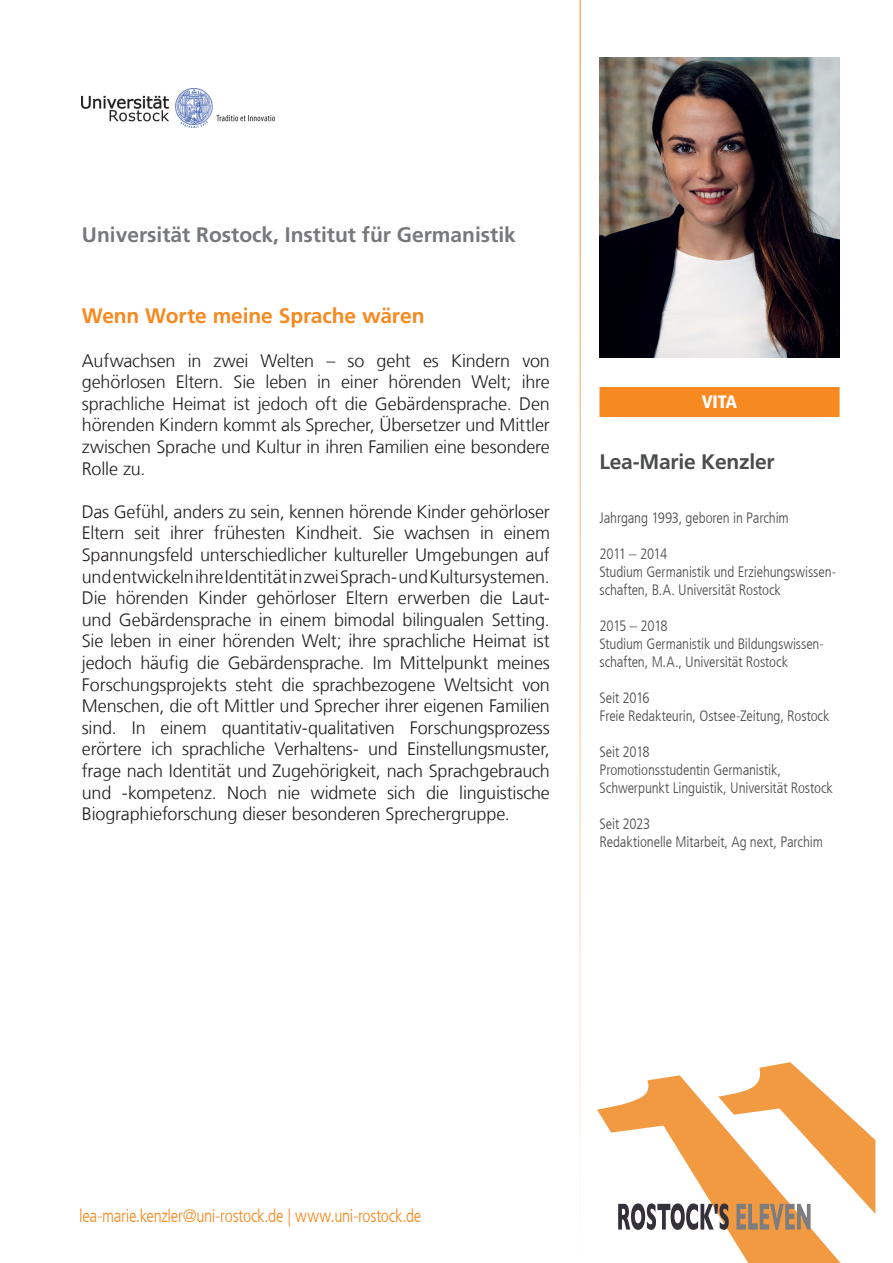
<style>
.page{position:relative;width:893px;height:1263px;background:#fff}
.page>*{position:absolute;margin:0;border:0;box-sizing:border-box;transform-origin:0 0}
.t1{font:700 21px "Frutiger LT Com";color:#76787b}
.t2{font:700 21px "Frutiger LT Com";letter-spacing:-.005em;color:#f6891f}
.t3{font:700 21px "Frutiger LT Com";letter-spacing:-.01em;color:#4b4c4d}
.t4{font:300 18px/21.6px "Frutiger LT Com";letter-spacing:-.01em;color:#231f20;text-align:justify}
.t5{font:300 condensed 18px "Frutiger LT Com";letter-spacing:-.015em;color:#f6891f}
.t6{font:900 condensed 18px "Frutiger LT Com";color:#fff}
.t7{font:300 condensed 15px/18px "Frutiger LT Com";letter-spacing:-.01em;color:#4b4c4d}
</style>
<div class="page">
<svg style="left:597px;top:1105px;width:244px;height:158px"></svg>
<svg style="left:618px;top:1062px;width:257px;height:168px"></svg>
<div style="left:599px;top:387px;width:240px;height:30px;background:#f6891f"></div>
<img style="left:599px;top:57px;width:240px;height:300px">
<img style="left:82px;top:88px;width:192px;height:40px">
<p class="t1" style="left:82px;top:221px;width:436px">Universität Rostock, Institut für Germanistik</p>
<p class="t2" style="left:82px;top:303px;width:344px">Wenn Worte meine Sprache wären</p>
<p class="t4" style="left:82px;top:349px;width:470px">Aufwachsen in zwei Welten – so geht es Kindern von gehörlosen Eltern. Sie leben in einer hörenden Welt; ihre sprachliche Heimat ist jedoch oft die Gebärdensprache. Den hörenden Kindern kommt als Sprecher, Übersetzer und Mittler zwischen Sprache und Kultur in ihren Familien eine besondere Rolle zu.</p>
<p class="t4" style="left:82px;top:501px;width:470px">Das Gefühl, anders zu sein, kennen hörende Kinder gehörloser Eltern seit ihrer frühesten Kindheit. Sie wachsen in einem Spannungsfeld unterschiedlicher kultureller Umgebungen auf und entwickeln ihre Identität in zwei Sprach- und Kultursystemen.<br>Die hörenden Kinder gehörloser Eltern erwerben die Laut&shy;und Gebärdensprache in einem bimodal bilingualen Setting.<br>Sie leben in einer hörenden Welt; ihre sprachliche Heimat ist jedoch häufig die Gebärdensprache. Im Mittelpunkt meines Forschungsprojekts steht die sprachbezogene Weltsicht von Menschen, die oft Mittler und Sprecher ihrer eigenen Familien sind. In einem quantitativ-qualitativen Forschungsprozess erörtere ich sprachliche Verhaltens- und Einstellungsmuster, frage nach Identität und Zugehörigkeit, nach Sprachgebrauch und -kompetenz. Noch nie widmete sich die linguistische Biographieforschung dieser besonderen Sprechergruppe.</p>
<p class="t6" style="left:702px;top:391px;width:37px">VITA</p>
<p class="t3" style="left:599px;top:449px;width:177px">Lea-Marie Kenzler</p>
<p class="t7" style="left:599px;top:509px;width:191px">Jahrgang 1993, geboren in Parchim</p>
<p class="t7" style="left:599px;top:545px;width:238px">2011 – 2014<br>Studium Germanistik und Erziehungswissen&shy;schaften, B.A. Universität Rostock</p>
<p class="t7" style="left:599px;top:617px;width:226px">2015 – 2018<br>Studium Germanistik und Bildungswissen&shy;schaften, M.A., Universität Rostock</p>
<p class="t7" style="left:599px;top:689px;width:231px">Seit 2016<br>Freie Redakteurin, Ostsee-Zeitung, Rostock</p>
<p class="t7" style="left:599px;top:743px;width:235px">Seit 2018<br>Promotionsstudentin Germanistik,<br>Schwerpunkt Linguistik, Universität Rostock</p>
<p class="t7" style="left:599px;top:815px;width:225px">Seit 2023<br>Redaktionelle Mitarbeit, Ag next, Parchim</p>
<p class="t5" style="left:79px;top:1204px;width:344px">lea-marie.kenzler@uni-rostock.de | www.uni-rostock.de</p>
</div>
